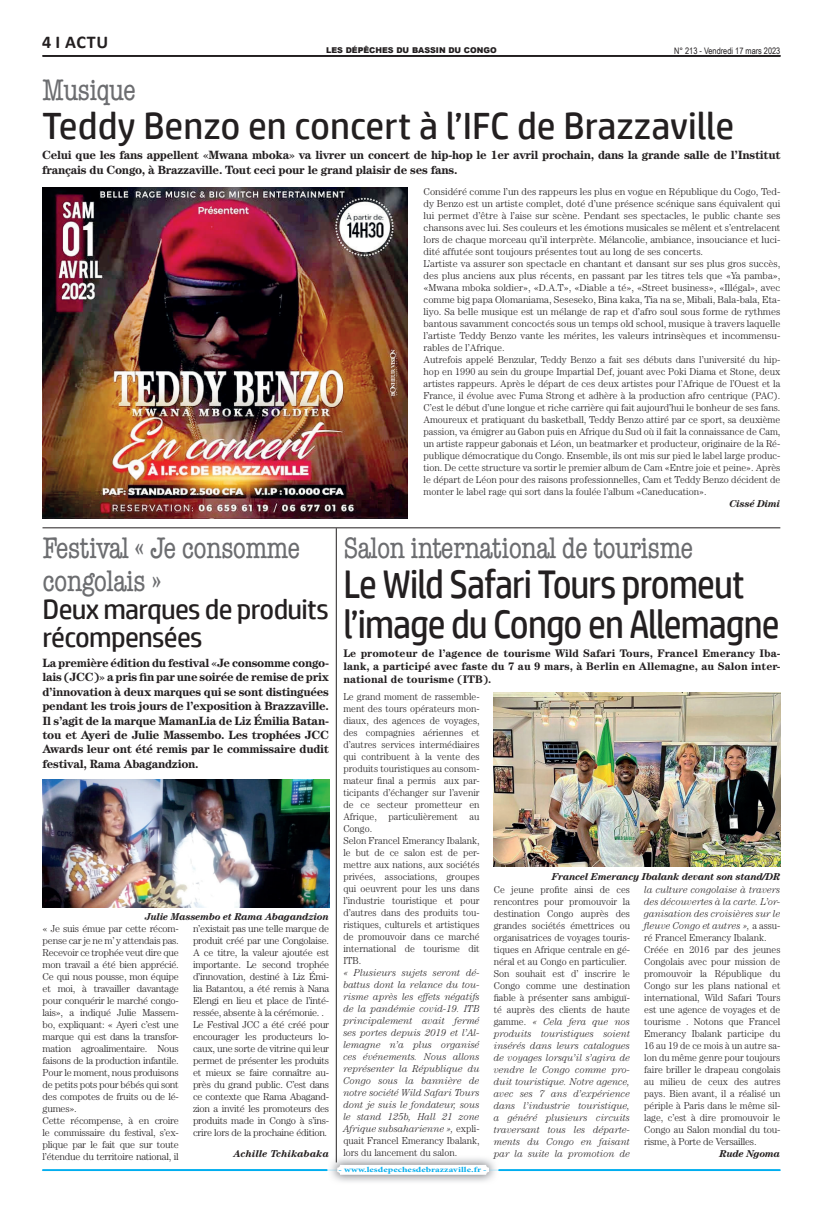
<style>
.page{position:relative;width:823px;height:1205px;background:#fff}
.page>*{position:absolute;margin:0;border:0;box-sizing:border-box;transform-origin:0 0}
.t1{font:40px/40px "HP Simplified";letter-spacing:-.025em;color:#231f20;scale:.9 1}
.t2{font:38px "HP Simplified";color:#231f20}
.t3{font:condensed 30px/33px "American Typewriter Std";letter-spacing:-.025em;color:#6c6d70}
.t4{font:28px/28px "HP Simplified";letter-spacing:-.025em;color:#231f20}
.t5{font:700 18px "Calibri";color:#231f20}
.t6{font:700 12px/14.4px "Century";letter-spacing:-.025em;color:#231f20}
.t7{font:700 11px/13.2px "Century";color:#231f20;text-align:justify}
.t8{font:300 10px/12px "Century";color:#231f20}
.t9{font:300 10px/12px "Century";color:#231f20;scale:.96 1}
.t10{font:300 10px/12px "Century";letter-spacing:-.025em;color:#231f20}
.t11{font:italic 300 10px/12px "Century";color:#231f20;text-align:justify;scale:.96 1}
.t12{font:italic 700 10px "Century";letter-spacing:-.025em;color:#231f20}
.t13{font:italic 700 10px "Century";color:#231f20}
.t14{font:9px "Arial Narrow";color:#231f20}
.t15{font:900 8px "Arial";color:#231f20}
.t16{font:700 7.5px "Minion Pro";letter-spacing:.005em;color:#00aeef;scale:1.33 1}
.s1{font-style:normal}
.s2{font-style:italic}
</style>
<div class="page">
<img style="left:331px;top:1155px;width:96px;height:14px">
<svg style="left:42px;top:1169px;width:738px;height:2px"></svg>
<div style="left:337px;top:1165px;width:151px;height:10px;background:#fff;border-radius:3px"></div>
<hr style="left:43px;top:55px;width:737px;height:1px;background:#231f20">
<hr style="left:43px;top:56px;width:737px;height:1px;background:#231f20">
<img style="left:43px;top:187px;width:364px;height:332px">
<img style="left:493px;top:692px;width:287px;height:174px">
<hr style="left:42px;top:527px;width:737px;height:1px;background:#231f20">
<img style="left:42px;top:779px;width:287px;height:128px">
<hr style="left:335px;top:528px;width:1px;height:634px;background:#231f20">
<h3 class="t5" style="left:42px;top:30px;width:68px">4 I ACTU</h3>
<p class="t15" style="left:326px;top:45px;width:172px">LES DÉPÊCHES DU BASSIN DU CONGO</p>
<p class="t14" style="left:673px;top:44px;width:108px">N° 213 - Vendredi 17 mars 2023</p>
<h3 class="t3" style="left:42px;top:74px;width:95px">Musique</h3>
<h2 class="t2" style="left:42px;top:101px;width:693px">Teddy Benzo en concert à l’IFC de Brazzaville</h2>
<p class="t6" style="left:42px;top:148px;width:739px">Celui que les fans appellent «Mwana mboka» va livrer un concert de hip-hop le 1er avril prochain, dans la grande salle de l’Institut français du Congo, à Brazzaville. Tout ceci pour le grand plaisir de ses fans.</p>
<p class="t8" style="left:423px;top:185px;width:358px">Considéré comme l’un des rappeurs les plus en vogue en République du Cogo, Ted&shy;dy Benzo est un artiste complet, doté d’une présence scénique sans équivalent qui lui permet d’être à l’aise sur scène. Pendant ses spectacles, le public chante ses chansons avec lui. Ses couleurs et les émotions musicales se mêlent et s’entrelacent lors de chaque morceau qu’il interprète. Mélancolie, ambiance, insouciance et luci&shy;dité affutée sont toujours présentes tout au long de ses concerts.<br>L’artiste va assurer son spectacle en chantant et dansant sur ses plus gros succès, des plus anciens aux plus récents, en passant par les titres tels que «Ya pamba», «Mwana mboka soldier», «D.A.T», «Diable a té», «Street business», «Illégal», avec comme big papa Olomaniama, Seseseko, Bina kaka, Tia na se, Mibali, Bala-bala, Eta&shy;liyo. Sa belle musique est un mélange de rap et d’afro soul sous forme de rythmes bantous savamment concoctés sous un temps old school, musique à travers laquelle l’artiste Teddy Benzo vante les mérites, les valeurs intrinsèques et incommensu&shy;rables de l’Afrique.<br>Autrefois appelé Benzular, Teddy Benzo a fait ses débuts dans l’université du hip&shy;hop en 1990 au sein du groupe Impartial Def, jouant avec Poki Diama et Stone, deux artistes rappeurs. Après le départ de ces deux artistes pour l’Afrique de l’Ouest et la France, il évolue avec Fuma Strong et adhère à la production afro centrique (PAC).<br>C’est le début d’une longue et riche carrière qui fait aujourd’hui le bonheur de ses fans.<br>Amoureux et pratiquant du basketball, Teddy Benzo attiré par ce sport, sa deuxième passion, va émigrer au Gabon puis en Afrique du Sud où il fait la connaissance de Cam, un artiste rappeur gabonais et Léon, un beatmarker et producteur, originaire de la Ré&shy;publique démocratique du Congo. Ensemble, ils ont mis sur pied le label large produc&shy;tion. De cette structure va sortir le premier album de Cam «Entre joie et peine». Après le départ de Léon pour des raisons professionnelles, Cam et Teddy Benzo décident de monter le label rage qui sort dans la foulée l’album «Caneducation».</p>
<p class="t12" style="left:729px;top:498px;width:53px">Cissé Dimi</p>
<h3 class="t3" style="left:42px;top:532px;width:259px">Festival « Je consomme congolais »</h3>
<h3 class="t4" style="left:42px;top:595px;width:287px">Deux marques de produits récompensées</h3>
<p class="t6" style="left:42px;top:655px;width:288px;text-align:justify">La première édition du festival «Je consomme congo&shy;lais (JCC)» a pris fin par une soirée de remise de prix d’innovation à deux marques qui se sont distinguées pendant les trois jours de l’exposition à Brazzaville.<br>Il s’agit de la marque MamanLia de Liz Émilia Batan&shy;tou et Ayeri de Julie Massembo. Les trophées JCC Awards leur ont été remis par le commissaire dudit festival, Rama Abagandzion.</p>
<p class="t12" style="left:145px;top:910px;width:186px">Julie Massembo et Rama Abagandzion</p>
<p class="t10" style="left:43px;top:922px;width:138px">« Je suis émue par cette récom&shy;pense car je ne m’ y attendais pas.<br>Recevoir ce trophée veut dire que mon travail a été bien apprécié.<br>Ce qui nous pousse, mon équipe et moi, à travailler davantage pour conquérir le marché congo&shy;lais», a indiqué Julie Massem&shy;bo, expliquant: « Ayeri c’est une marque qui est dans la transfor&shy;mation agroalimentaire. Nous faisons de la production infantile.<br>Pour le moment, nous produisons de petits pots pour bébés qui sont des compotes de fruits ou de lé&shy;gumes».<br>Cette récompense, à en croire le commissaire du festival, s’ex&shy;plique par le fait que sur toute l’étendue du territoire national, il</p>
<p class="t10" style="left:193px;top:922px;width:138px">n’existait pas une telle marque de produit créé par une Congolaise.<br>A ce titre, la valeur ajoutée est importante. Le second trophée d’innovation, destiné à Liz Émi&shy;lia Batantou, a été remis à Nana<br>Elengi en lieu et place de l’inté&shy;ressée, absente à la cérémonie. .<br>Le Festival JCC a été créé pour encourager les producteurs lo&shy;caux, une sorte de vitrine qui leur permet de présenter les produits et mieux se faire connaître au&shy;près du grand public. C’est dans ce contexte que Rama Abagand&shy;zion a invité les promoteurs des produits made in Congo à s’ins&shy;crire lors de la prochaine édition.</p>
<p class="t13" style="left:234px;top:1147px;width:97px">Achille Tchikabaka</p>
<h3 class="t3" style="left:343px;top:532px;width:351px">Salon international de tourisme</h3>
<h1 class="t1" style="left:343px;top:563px;width:486px">Le Wild Safari Tours promeut l’image du Congo en Allemagne</h1>
<p class="t7" style="left:343px;top:646px;width:438px">Le promoteur de l’agence de tourisme Wild Safari Tours, Francel Emerancy Iba&shy;lank, a participé avec faste du 7 au 9 mars, à Berlin en Allemagne, au Salon inter&shy;national de tourisme (ITB).</p>
<p class="t9" style="left:343px;top:691px;width:143px">Le grand moment de rassemble&shy;ment des tours opérateurs mon&shy;diaux, des agences de voyages, des compagnies aériennes et d’autres services intermédiaires qui contribuent à la vente des produits touristiques au consom&shy;mateur final a permis aux par&shy;ticipants d’échanger sur l’avenir de ce secteur prometteur en<br>Afrique, particulièrement au<br>Congo.<br>Selon Francel Emerancy Ibalank, le but de ce salon est de per&shy;mettre aux nations, aux sociétés privées, associations, groupes qui oeuvrent pour les uns dans l’industrie touristique et pour d’autres dans des produits tou&shy;ristiques, culturels et artistiques de promouvoir dans ce marché international de tourisme dit<br>ITB.</p>
<p class="t11" style="left:343px;top:967px;width:143px">« Plusieurs sujets seront dé&shy;battus dont la relance du tou&shy;risme après les effets négatifs de la pandémie covid-19. ITB principalement avait fermé ses portes depuis 2019 et l’Al&shy;lemagne n’a plus organisé ces événements. Nous allons représenter la République du Congo sous la bannière de notre société Wild Safari Tours dont je suis le fondateur, sous le stand 125b, Hall 21 zone Afrique subsaharienne », <span class="s1">expli&shy;quait Francel Emerancy Ibalank, lors du lancement du salon.</span></p>
<p class="t12" style="left:551px;top:870px;width:230px">Francel Emerancy Ibalank devant son stand/DR</p>
<p class="t9" style="left:493px;top:884px;width:143px">Ce jeune profite ainsi de ces rencontres pour promouvoir la destination Congo auprès des grandes sociétés émettrices ou organisatrices de voyages touris&shy;tiques en Afrique centrale en gé&shy;néral et au Congo en particulier.<br>Son souhait est d’ inscrire le<br>Congo comme une destination fiable à présenter sans ambiguï&shy;té auprès des clients de haute gamme. <span class="s2">« Cela fera que nos produits touristiques soient insérés dans leurs catalogues de voyages lorsqu’il s’agira de vendre le Congo comme pro&shy;duit touristique. Notre agence, avec ses 7 ans d’expérience dans l’industrie touristique, a généré plusieurs circuits traversant tous les départe&shy;ments du Congo en faisant par la suite la promotion de</span></p>
<p class="t9" style="left:643px;top:883px;width:143px"><span class="s2">la culture congolaise à travers des découvertes à la carte. L’or&shy;ganisation des croisières sur le fleuve Congo et autres »,</span> a assu&shy;ré Francel Emerancy Ibalank.<br>Créée en 2016 par des jeunes<br>Congolais avec pour mission de promouvoir la République du<br>Congo sur les plans national et international, Wild Safari Tours est une agence de voyages et de tourisme . Notons que Francel<br>Emerancy Ibalank participe du<br>16 au 19 de ce mois à un autre sa&shy;lon du même genre pour toujours faire briller le drapeau congolais au milieu de ceux des autres pays. Bien avant, il a réalisé un périple à Paris dans le même sil&shy;lage, c’est à dire promouvoir le<br>Congo au Salon mondial du tou&shy;risme, à Porte de Versailles.</p>
<p class="t12" style="left:719px;top:1148px;width:62px">Rude Ngoma</p>
<p class="t16" style="left:338px;top:1164px;width:113px">- www.lesdepechesdebrazzaville.fr -</p>
</div>
